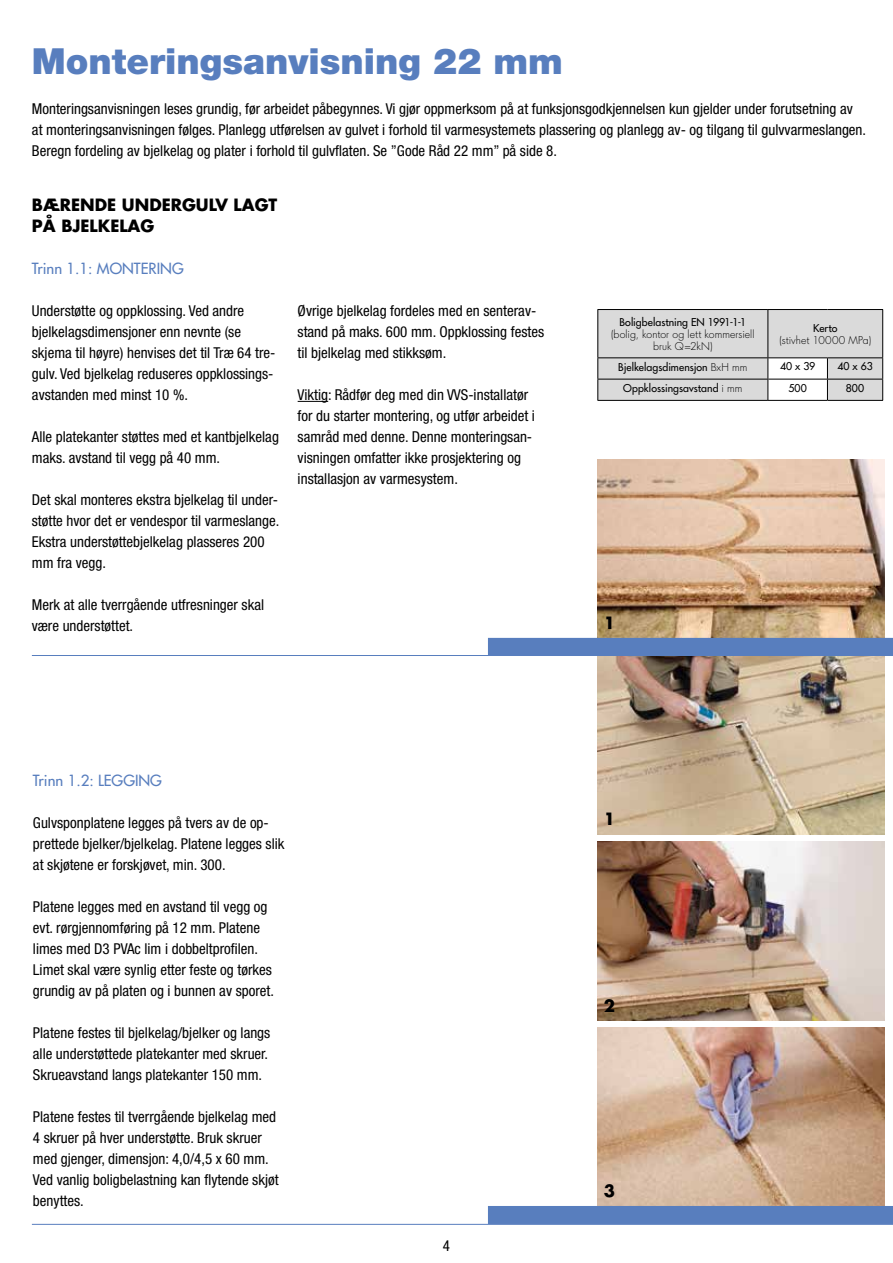
<style>
.page{position:relative;width:893px;height:1263px;background:#fff}
.page>*{position:absolute;margin:0;border:0;box-sizing:border-box;transform-origin:0 0}
.t1{font:900 36px "Helvetica Neue";color:#587ebe}
.t2{font:700 16.5px/21px "CK Futura";color:#000}
.t3{font:condensed 15px/21px "Helvetica Neue";color:#000}
.t4{font:15px "CK Futura";color:#587ebe}
.t5{font:10.5px "CK Futura";letter-spacing:.005em;color:#000}
.t6{font:300 10.5px/12px "CK Futura";letter-spacing:.005em;color:#000;text-align:center}
.s1{font-weight:300}
</style>
<div class="page">
<img style="left:597px;top:459px;width:287px;height:179px">
<img style="left:597px;top:841px;width:287px;height:179px">
<img style="left:597px;top:1027px;width:287px;height:179px">
<img style="left:597px;top:656px;width:287px;height:178px">
<div style="left:488px;top:638px;width:405px;height:18px;background:#587ebe"></div>
<div style="left:488px;top:1206px;width:405px;height:18px;background:#587ebe"></div>
<hr style="left:32px;top:655px;width:861px;height:1px;background:#587ebe">
<hr style="left:32px;top:1224px;width:861px;height:1px;background:#587ebe">
<hr style="left:597px;top:400px;width:171px;height:1px;background:#000">
<hr style="left:768px;top:400px;width:59px;height:1px;background:#000">
<hr style="left:827px;top:400px;width:56px;height:1px;background:#000">
<svg style="left:597px;top:309px;width:286px;height:91px"></svg>
<hr style="left:298px;top:401px;width:30px;height:1px;background:#000">
<h1 class="t1" style="left:32px;top:40px;width:532px">Monteringsanvisning 22 mm</h1>
<p class="t3" style="left:32px;top:98px;width:836px">Monteringsanvisningen leses grundig, før arbeidet påbegynnes. Vi gjør oppmerksom på at funksjonsgodkjennelsen kun gjelder under forutsetning av at monteringsanvisningen følges. Planlegg utførelsen av gulvet i forhold til varmesystemets plassering og planlegg av- og tilgang til gulvvarmeslangen.<br>Beregn fordeling av bjelkelag og plater i forhold til gulvflaten. Se ”Gode Råd 22 mm” på side 8.</p>
<p class="t2" style="left:32px;top:194px;width:247px">BÆRENDE UNDERGULV LAGT<br>PÅ BJELKELAG</p>
<p class="t4" style="left:32px;top:259px;width:153px">Trinn 1.1: MONTERING</p>
<p class="t3" style="left:32px;top:300px;width:245px">Understøtte og oppklossing. Ved andre bjelkelagsdimensjoner enn nevnte (se skjema til høyre) henvises det til Træ 64 tre&shy;gulv. Ved bjelkelag reduseres oppklossings&shy;avstanden med minst 10 %.</p>
<p class="t3" style="left:32px;top:426px;width:249px">Alle platekanter støttes med et kantbjelkelag maks. avstand til vegg på 40 mm.</p>
<p class="t3" style="left:32px;top:489px;width:249px">Det skal monteres ekstra bjelkelag til under&shy;støtte hvor det er vendespor til varmeslange.<br>Ekstra understøttebjelkelag plasseres 200 mm fra vegg.</p>
<p class="t3" style="left:32px;top:594px;width:234px">Merk at alle tverrgående utfresninger skal være understøttet.</p>
<p class="t3" style="left:298px;top:300px;width:248px">Øvrige bjelkelag fordeles med en senterav&shy;stand på maks. 600 mm. Oppklossing festes til bjelkelag med stikksøm.</p>
<p class="t3" style="left:298px;top:384px;width:239px">Viktig: Rådfør deg med din VVS-installatør for du starter montering, og utfør arbeidet i samråd med denne. Denne monteringsan&shy;visningen omfatter ikke prosjektering og installasjon av varmesystem.</p>
<p class="t5" style="left:619px;top:315px;width:128px">Boligbelastning EN 1991-1-1</p>
<p class="t6" style="left:611px;top:328px;width:145px">(bolig, kontor og lett kommersiell bruk Q=2kN)</p>
<p class="t5" style="left:813px;top:321px;width:26px">Kerto</p>
<p class="t6" style="left:779px;top:334px;width:93px">(stivhet 10000 MPa)</p>
<p class="t5" style="left:618px;top:361px;width:131px">Bjelkelagsdimensjon <span class="s1">BxH mm</span></p>
<p class="t5" style="left:780px;top:360px;width:37px">40 x 39</p>
<p class="t5" style="left:837px;top:360px;width:37px">40 x 63</p>
<p class="t5" style="left:623px;top:381px;width:121px">Oppklossingsavstand <span class="s1">i mm</span></p>
<p class="t5" style="left:788px;top:381px;width:20px">500</p>
<p class="t5" style="left:846px;top:381px;width:20px">800</p>
<p class="t2" style="left:604px;top:612px;width:13px">1</p>
<p class="t4" style="left:33px;top:771px;width:131px">Trinn 1.2: LEGGING</p>
<p class="t3" style="left:33px;top:812px;width:253px">Gulvsponplatene legges på tvers av de op&shy;prettede bjelker/bjelkelag. Platene legges slik at skjøtene er forskjøvet, min. 300.</p>
<p class="t3" style="left:33px;top:896px;width:243px">Platene legges med en avstand til vegg og evt. rørgjennomføring på 12 mm. Platene limes med D3 PVAc lim i dobbeltprofilen.<br>Limet skal være synlig etter feste og tørkes grundig av på platen og i bunnen av sporet.</p>
<p class="t3" style="left:33px;top:1022px;width:239px">Platene festes til bjelkelag/bjelker og langs alle understøttede platekanter med skruer.<br>Skrueavstand langs platekanter 150 mm.</p>
<p class="t3" style="left:33px;top:1106px;width:247px">Platene festes til tverrgående bjelkelag med 4 skruer på hver understøtte. Bruk skruer med gjenger, dimensjon: 4,0/4,5 x 60 mm.<br>Ved vanlig boligbelastning kan flytende skjøt benyttes.</p>
<p class="t3" style="left:443px;top:1235px;width:9px">4</p>
<p class="t2" style="left:604px;top:808px;width:13px">1</p>
<p class="t2" style="left:604px;top:994px;width:13px">2</p>
<p class="t2" style="left:604px;top:1180px;width:13px">3</p>
</div>
